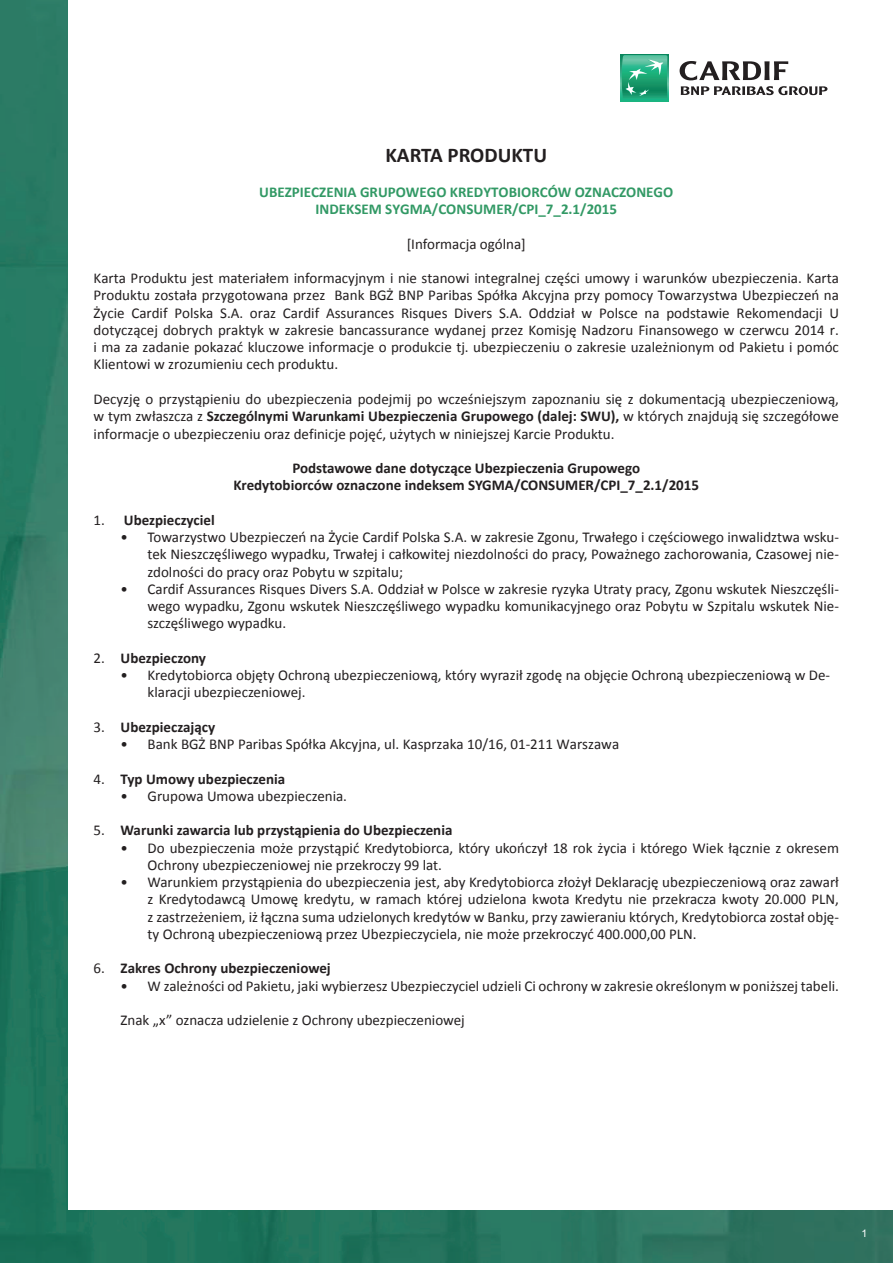
<style>
.page{position:relative;width:893px;height:1263px;background:#fff}
.page>*{position:absolute;margin:0;border:0;box-sizing:border-box;transform-origin:0 0}
.t1{font:700 21px "Calibri";color:#231f20}
.t2{font:15px/17.2px "Calibri";color:#231f20;text-align:justify}
.t3{font:700 15px/17.2px "Calibri";color:#231f20;text-align:center}
.t4{font:700 15px/17.2px "Calibri";color:#329965;text-align:center}
.t5{font:10.5px "Arial";color:#fff}
.s1{font-weight:700}
.s2{font-weight:400}
</style>
<div class="page">
<img style="left:0;top:0;width:893px;height:1263px">
<div style="left:68px;top:0;width:825px;height:1210px;background:#fff"></div>
<div style="left:621px;top:55px;width:47px;height:47px;background:#19b482"></div>
<svg style="left:622px;top:55px;width:45px;height:43px"></svg>
<svg style="left:681px;top:86px;width:146px;height:9px"></svg>
<svg style="left:680px;top:61px;width:108px;height:19px"></svg>
<h1 class="t1" style="left:385px;top:142px;width:163px">KARTA PRODUKTU</h1>
<p class="t4" style="left:259px;top:183px;width:415px">UBEZPIECZENIA GRUPOWEGO KREDYTOBIORCÓW OZNACZONEGO<br>INDEKSEM SYGMA/CONSUMER/CPI_7_2.1/2015</p>
<p class="t2" style="left:407px;top:235px;width:121px">[Informacja ogólna]</p>
<p class="t2" style="left:94px;top:270px;width:747px">Karta Produktu jest materiałem informacyjnym i nie stanowi integralnej części umowy i warunków ubezpieczenia. Karta Produktu została przygotowana przez Bank BGŻ BNP Paribas Spółka Akcyjna przy pomocy Towarzystwa Ubezpieczeń na Życie Cardif Polska S.A. oraz Cardif Assurances Risques Divers S.A. Oddział w Polsce na podstawie Rekomendacji U dotyczącej dobrych praktyk w zakresie bancassurance wydanej przez Komisję Nadzoru Finansowego w czerwcu 2014 r. i ma za zadanie pokazać kluczowe informacje o produkcie tj. ubezpieczeniu o zakresie uzależnionym od Pakietu i pomóc Klientowi w zrozumieniu cech produktu.</p>
<p class="t2" style="left:94px;top:390px;width:747px">Decyzję o przystąpieniu do ubezpieczenia podejmij po wcześniejszym zapoznaniu się z dokumentacją ubezpieczeniową, w tym zwłaszcza z <span class="s1">Szczególnymi Warunkami Ubezpieczenia Grupowego (dalej: SWU),</span> w których znajdują się szczegółowe informacje o ubezpieczeniu oraz definicje pojęć, użytych w niniejszej Karcie Produktu.</p>
<p class="t3" style="left:233px;top:459px;width:467px">Podstawowe dane dotyczące Ubezpieczenia Grupowego<br>Kredytobiorców oznaczone indeksem SYGMA/CONSUMER/CPI_7_2.1/2015</p>
<p class="t3" style="left:94px;top:511px;width:123px"><span class="s2">1.</span> Ubezpieczyciel</p>
<p class="t2" style="left:148px;top:528px;width:693px;text-indent:-27px">• Towarzystwo Ubezpieczeń na Życie Cardif Polska S.A. w zakresie Zgonu, Trwałego i częściowego inwalidztwa wsku&shy;tek Nieszczęśliwego wypadku, Trwałej i całkowitej niezdolności do pracy, Poważnego zachorowania, Czasowej nie&shy;zdolności do pracy oraz Pobytu w szpitalu;</p>
<p class="t2" style="left:148px;top:580px;width:693px;text-indent:-27px">• Cardif Assurances Risques Divers S.A. Oddział w Polsce w zakresie ryzyka Utraty pracy, Zgonu wskutek Nieszczęśli&shy;wego wypadku, Zgonu wskutek Nieszczęśliwego wypadku komunikacyjnego oraz Pobytu w Szpitalu wskutek Nie&shy;szczęśliwego wypadku.</p>
<p class="t3" style="left:94px;top:649px;width:114px"><span class="s2">2.</span> Ubezpieczony</p>
<p class="t2" style="left:148px;top:666px;width:684px;text-indent:-27px">• Kredytobiorca objęty Ochroną ubezpieczeniową, który wyraził zgodę na objęcie Ochroną ubezpieczeniową w De&shy;klaracji ubezpieczeniowej.</p>
<p class="t3" style="left:94px;top:718px;width:123px"><span class="s2">3.</span> Ubezpieczający</p>
<p class="t2" style="left:121px;top:735px;width:500px">• Bank BGŻ BNP Paribas Spółka Akcyjna, ul. Kasprzaka 10/16, 01-211 Warszawa</p>
<p class="t3" style="left:94px;top:770px;width:193px"><span class="s2">4.</span> Typ Umowy ubezpieczenia</p>
<p class="t2" style="left:121px;top:787px;width:228px">• Grupowa Umowa ubezpieczenia.</p>
<p class="t3" style="left:94px;top:822px;width:360px"><span class="s2">5.</span> Warunki zawarcia lub przystąpienia do Ubezpieczenia</p>
<p class="t2" style="left:148px;top:839px;width:693px;text-indent:-27px">• Do ubezpieczenia może przystąpić Kredytobiorca, który ukończył 18 rok życia i którego Wiek łącznie z okresem<br>Ochrony ubezpieczeniowej nie przekroczy 99 lat.</p>
<p class="t2" style="left:148px;top:873px;width:693px;text-indent:-27px">• Warunkiem przystąpienia do ubezpieczenia jest, aby Kredytobiorca złożył Deklarację ubezpieczeniową oraz zawarł z Kredytodawcą Umowę kredytu, w ramach której udzielona kwota Kredytu nie przekracza kwoty 20.000 PLN, z zastrzeżeniem, iż łączna suma udzielonych kredytów w Banku, przy zawieraniu których, Kredytobiorca został obję&shy;ty Ochroną ubezpieczeniową przez Ubezpieczyciela, nie może przekroczyć 400.000,00 PLN.</p>
<p class="t3" style="left:94px;top:960px;width:239px"><span class="s2">6.</span> Zakres Ochrony ubezpieczeniowej</p>
<p class="t2" style="left:121px;top:977px;width:720px">• W zależności od Pakietu, jaki wybierzesz Ubezpieczyciel udzieli Ci ochrony w zakresie określonym w poniższej tabeli.</p>
<p class="t2" style="left:121px;top:1011px;width:346px">Znak „x” oznacza udzielenie z Ochrony ubezpieczeniowej</p>
<p class="t5" style="left:861px;top:1227px;width:7px">1</p>
</div>
